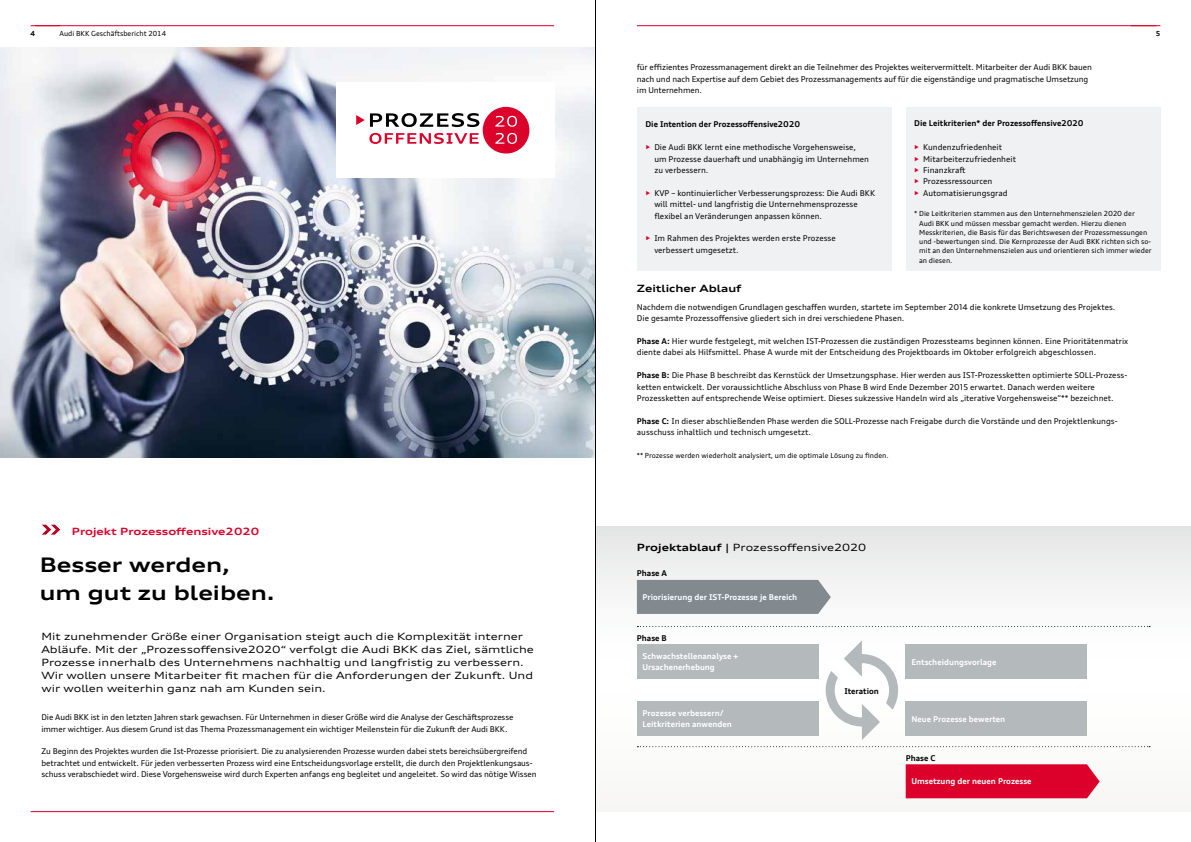
<style>
.page{position:relative;width:1191px;height:842px;background:#fff}
.page>*{position:absolute;margin:0;border:0;box-sizing:border-box;transform-origin:0 0}
.t1{font:700 expanded 20px/28.5px "Audi Type";color:#000}
.t2{font:expanded 10px/13px "Audi Type";color:#000}
.t3{font:700 expanded 10px "Audi Type";color:#db012a}
.t4{font:700 expanded 10px "Audi Type";color:#000}
.t5{font:8px/11.4px "Audi Type";color:#000}
.t6{font:700 8px/11.4px "Audi Type";color:#fff}
.t7{font:700 8px "Audi Type";color:#000}
.t8{font:7px/9.2px "Audi Type";color:#000}
.t9{font:700 7px "Audi Type";color:#000}
.s1{font-weight:700;color:#db012a}
.s2{font-weight:700}
</style>
<div class="page">
<div style="left:595px;top:526px;width:596px;height:285px;background:linear-gradient(to bottom,#f0f1f1,#fffffd)"></div>
<img style="left:0;top:47px;width:595px;height:411px">
<div style="left:41px;top:523px;width:20px;height:12px;background:#000;opacity:.2"></div>
<div style="left:637px;top:580px;width:194px;height:34px;background:#828a8f"></div>
<div style="left:905px;top:764px;width:194px;height:34px;background:#db012a"></div>
<div style="left:637px;top:645px;width:181px;height:34px;background:#b4b9bc"></div>
<div style="left:905px;top:645px;width:182px;height:34px;background:#b4b9bc"></div>
<div style="left:637px;top:701px;width:181px;height:34px;background:#b4b9bc"></div>
<div style="left:905px;top:701px;width:182px;height:34px;background:#b4b9bc"></div>
<svg style="left:637px;top:626px;width:513px;height:1px"></svg>
<svg style="left:637px;top:746px;width:513px;height:1px"></svg>
<svg style="left:825px;top:640px;width:73px;height:100px"></svg>
<div style="left:336px;top:82px;width:218px;height:96px;background:#fff"></div>
<div style="left:483px;top:107px;width:46px;height:47px;background:#db012a;border-radius:50%"></div>
<svg style="left:495px;top:133px;width:22px;height:11px"></svg>
<svg style="left:495px;top:116px;width:22px;height:11px"></svg>
<svg style="left:369px;top:133px;width:109px;height:11px"></svg>
<svg style="left:356px;top:113px;width:123px;height:14px"></svg>
<div style="left:637px;top:108px;width:254px;height:163px;background:#f0f1f2"></div>
<div style="left:905px;top:108px;width:255px;height:163px;background:#f0f1f2"></div>
<hr style="left:35px;top:26px;width:519px;height:1px;background:#db012a">
<svg style="left:31px;top:25px;width:29px;height:1px"></svg>
<hr style="left:637px;top:26px;width:518px;height:1px;background:#db012a">
<hr style="left:1130px;top:25px;width:30px;height:1px;background:#db012a">
<hr style="left:31px;top:811px;width:523px;height:1px;background:#db012a">
<hr style="left:595px;top:0;width:1px;height:842px;background:#000">
<p class="t9" style="left:31px;top:29px;width:6px">4</p>
<p class="t8" style="left:60px;top:29px;width:108px">Audi BKK Geschäftsbericht 2014</p>
<p class="t9" style="left:1155px;top:29px;width:6px">5</p>
<p class="t5" style="left:637px;top:62px;width:456px">für effizientes Prozessmanagement direkt an die Teilnehmer des Projektes weitervermittelt. Mitarbeiter der Audi BKK bauen nach und nach Expertise auf dem Gebiet des Prozessmanagements auf für die eigenständige und pragmatische Umsetzung im Unternehmen.</p>
<p class="t7" style="left:645px;top:119px;width:156px">Die Intention der Prozessoffensive2020</p>
<p class="t5" style="left:654px;top:141px;width:216px;text-indent:-9px"><span class="s1">•</span> Die Audi BKK lernt eine methodische Vorgehensweise, um Prozesse dauerhaft und unabhängig im Unternehmen zu verbessern.</p>
<p class="t5" style="left:654px;top:187px;width:222px;text-indent:-9px"><span class="s1">•</span> KVP – kontinuierlicher Verbesserungsprozess: Die Audi BKK will mittel- und langfristig die Unternehmensprozesse flexibel an Veränderungen anpassen können.</p>
<p class="t5" style="left:654px;top:233px;width:183px;text-indent:-9px"><span class="s1">•</span> Im Rahmen des Projektes werden erste Prozesse verbessert umgesetzt.</p>
<p class="t7" style="left:914px;top:118px;width:171px">Die Leitkriterien* der Prozessoffensive2020</p>
<p class="t5" style="left:914px;top:141px;width:103px"><span class="s1">►</span> Kundenzufriedenheit<br><span class="s1">►</span> Mitarbeiterzufriedenheit <span class="s1">►</span> Finanzkraft<br><span class="s1">►</span> Prozessressourcen<br><span class="s1">►</span> Automatisierungsgrad</p>
<p class="t8" style="left:919px;top:209px;width:234px;text-indent:-5px">* Die Leitkriterien stammen aus den Unternehmenszielen 2020 der<br>Audi BKK und müssen messbar gemacht werden. Hierzu dienen Messkriterien, die Basis für das Berichtswesen der Prozessmessungen und -bewertungen sind. Die Kernprozesse der Audi BKK richten sich so&shy;mit an den Unternehmenszielen aus und orientieren sich immer wieder an diesen.</p>
<p class="t3" style="left:72px;top:525px;width:189px">Projekt Prozessoffensive2020</p>
<h1 class="t1" style="left:40px;top:550px;width:236px">Besser werden, um gut zu bleiben.</h1>
<p class="t2" style="left:41px;top:630px;width:494px">Mit zunehmender Größe einer Organisation steigt auch die Komplexität interner Abläufe. Mit der „Prozessoffensive2020“ verfolgt die Audi BKK das Ziel, sämtliche Prozesse innerhalb des Unternehmens nachhaltig und langfristig zu verbessern.<br>Wir wollen unsere Mitarbeiter fit machen für die Anforderungen der Zukunft. Und wir wollen weiterhin ganz nah am Kunden sein.</p>
<p class="t5" style="left:41px;top:711px;width:473px">Die Audi BKK ist in den letzten Jahren stark gewachsen. Für Unternehmen in dieser Größe wird die Analyse der Geschäftsprozesse immer wichtiger. Aus diesem Grund ist das Thema Prozessmanagement ein wichtiger Meilenstein für die Zukunft der Audi BKK.</p>
<p class="t5" style="left:41px;top:746px;width:496px">Zu Beginn des Projektes wurden die Ist-Prozesse priorisiert. Die zu analysierenden Prozesse wurden dabei stets bereichsübergreifend betrachtet und entwickelt. Für jeden verbesserten Prozess wird eine Entscheidungsvorlage erstellt, die durch den Projektlenkungsaus&shy;schuss verabschiedet wird. Diese Vorgehensweise wird durch Experten anfangs eng begleitet und angeleitet. So wird das nötige Wissen</p>
<p class="t4" style="left:637px;top:282px;width:106px">Zeitlicher Ablauf</p>
<p class="t5" style="left:637px;top:301px;width:480px">Nachdem die notwendigen Grundlagen geschaffen wurden, startete im September 2014 die konkrete Umsetzung des Projektes.<br>Die gesamte Prozessoffensive gliedert sich in drei verschiedene Phasen.</p>
<p class="t5" style="left:637px;top:335px;width:493px"><span class="s2">Phase A:</span> Hier wurde festgelegt, mit welchen IST-Prozessen die zuständigen Prozessteams beginnen können. Eine Prioritätenmatrix diente dabei als Hilfsmittel. Phase A wurde mit der Entscheidung des Projektboards im Oktober erfolgreich abgeschlossen.</p>
<p class="t5" style="left:637px;top:369px;width:492px"><span class="s2">Phase B:</span> Die Phase B beschreibt das Kernstück der Umsetzungsphase. Hier werden aus IST-Prozessketten optimierte SOLL-Prozess&shy;ketten entwickelt. Der voraussichtliche Abschluss von Phase B wird Ende Dezember 2015 erwartet. Danach werden weitere<br>Prozessketten auf entsprechende Weise optimiert. Dieses sukzessive Handeln wird als „iterative Vorgehensweise“** bezeichnet.</p>
<p class="t5" style="left:637px;top:415px;width:482px"><span class="s2">Phase C:</span> In dieser abschließenden Phase werden die SOLL-Prozesse nach Freigabe durch die Vorstände und den Projektlenkungs&shy;ausschuss inhaltlich und technisch umgesetzt.</p>
<p class="t8" style="left:637px;top:451px;width:253px">** Prozesse werden wiederholt analysiert, um die optimale Lösung zu finden.</p>
<p class="t2" style="left:637px;top:541px;width:231px"><span class="s2">Projektablauf |</span> Prozessoffensive2020</p>
<p class="t7" style="left:637px;top:568px;width:32px">Phase A</p>
<p class="t6" style="left:642px;top:591px;width:156px">Priorisierung der IST-Prozesse je Bereich</p>
<p class="t7" style="left:637px;top:633px;width:32px">Phase B</p>
<p class="t6" style="left:642px;top:650px;width:97px">Schwachstellenanalyse +<br>Ursachenerhebung</p>
<p class="t6" style="left:911px;top:656px;width:87px">Entscheidungsvorlage</p>
<p class="t6" style="left:642px;top:707px;width:91px">Prozesse verbessern/<br>Leitkriterien anwenden</p>
<p class="t6" style="left:911px;top:713px;width:95px">Neue Prozesse bewerten</p>
<p class="t7" style="left:844px;top:686px;width:36px">Iteration</p>
<p class="t7" style="left:905px;top:753px;width:31px">Phase C</p>
<p class="t6" style="left:911px;top:776px;width:122px">Umsetzung der neuen Prozesse</p>
</div>
